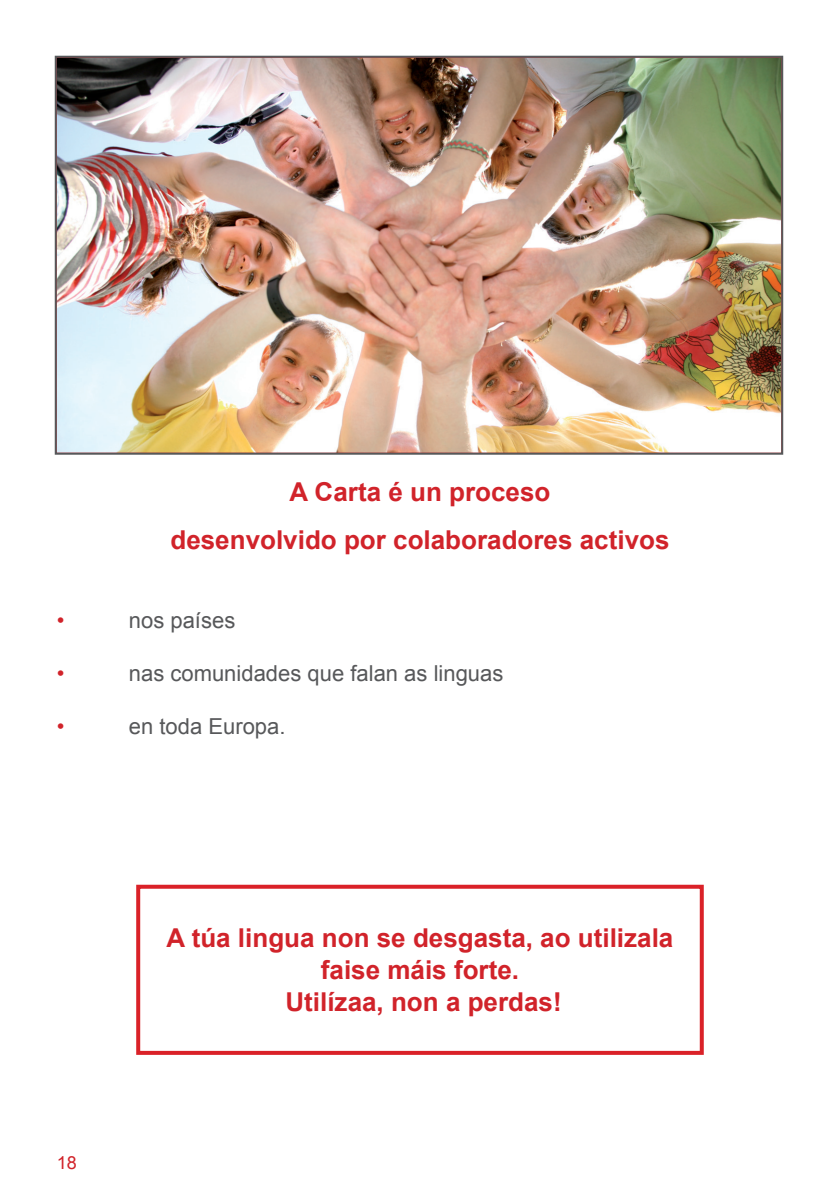
<style>
.page{position:relative;width:840px;height:1191px;background:#fff}
.page>*{position:absolute;margin:0;border:0;box-sizing:border-box;transform-origin:0 0}
.t1{font:700 26px/32px "Arial";color:#d1232a;text-align:center}
.t2{font:22px "Arial";color:#57585a}
.t3{font:22px "Arial";color:#d1232a}
.t4{font:18px "Arial";color:#d1232a}
</style>
<div class="page">
<img style="left:59px;top:60px;width:719px;height:391px">
<div style="left:55px;top:56px;width:727px;height:399px;border:2px solid #57585a"></div>
<div style="left:136px;top:884px;width:567px;height:170px;border:4px solid #da2128"></div>
<p class="t1" style="left:170px;top:468px;width:500px;line-height:48px">A Carta é un proceso<br>desenvolvido por colaboradores activos</p>
<p class="t3" style="left:57px;top:608px;width:9px">•</p>
<p class="t2" style="left:129px;top:608px;width:108px">nos países</p>
<p class="t3" style="left:57px;top:661px;width:9px">•</p>
<p class="t2" style="left:129px;top:661px;width:376px">nas comunidades que falan as linguas</p>
<p class="t3" style="left:57px;top:714px;width:9px">•</p>
<p class="t2" style="left:129px;top:714px;width:158px">en toda Europa.</p>
<p class="t4" style="left:57px;top:1152px;width:22px">18</p>
<p class="t1" style="left:166px;top:922px;width:508px">A túa lingua non se desgasta, ao utilizala faise máis forte.<br>Utilízaa, non a perdas!</p>
</div>
